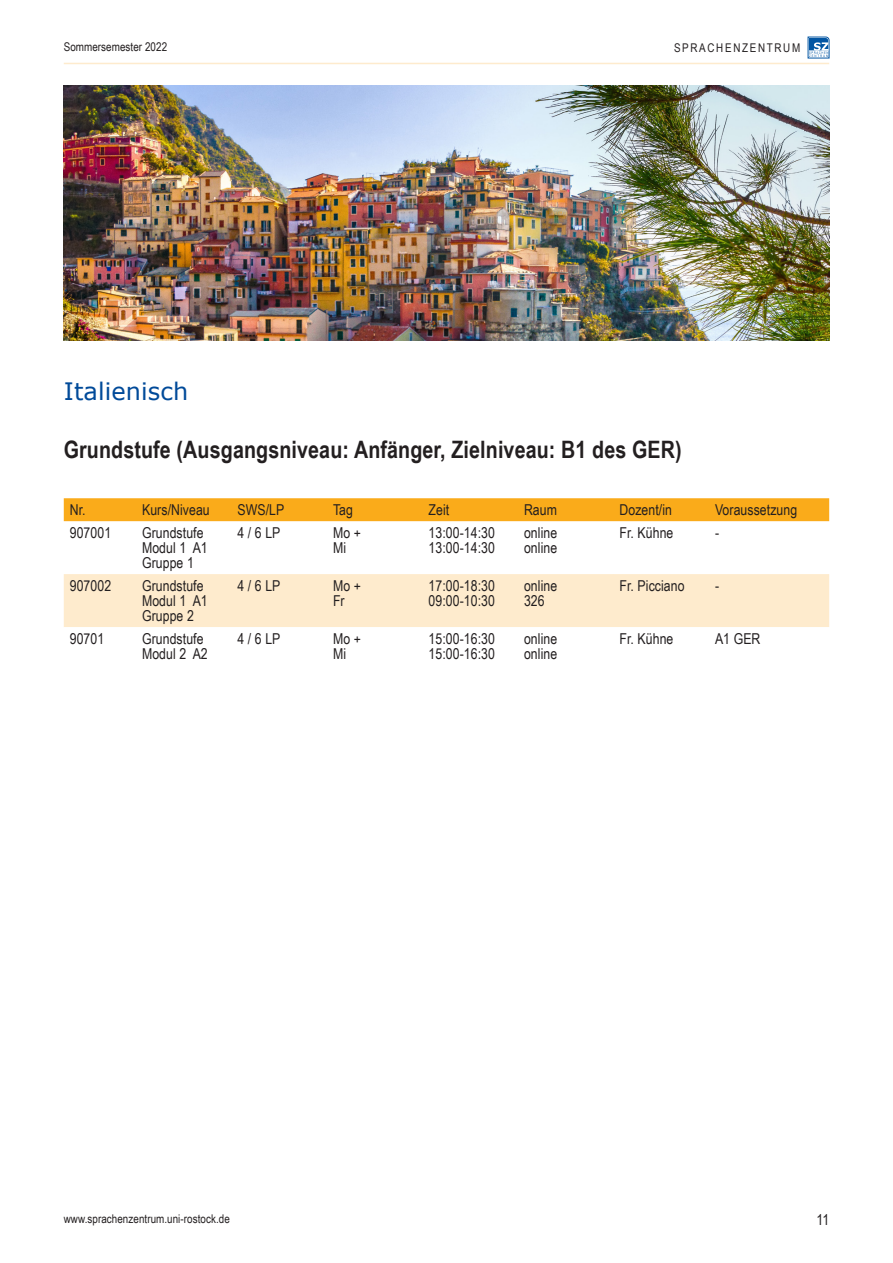
<style>
.page{position:relative;width:893px;height:1263px;background:#fff}
.page>*{position:absolute;margin:0;border:0;box-sizing:border-box;transform-origin:0 0}
.Zwischenüberschrift{font:700 24px "Arial Narrow";letter-spacing:.005em;color:#231f20}
.Überschrift{font:24px "Verdana";letter-spacing:.005em;color:#004a99}
.Tabelle{font:15px/15px "Arial Narrow";letter-spacing:.005em;color:#231f20}
.t1{font:12px "Arial Narrow";letter-spacing:.005em;color:#231f20}
.t2{font:12px "Arial Narrow";letter-spacing:.14em;color:#231f20}
</style>
<div class="page">
<hr style="left:64px;top:63px;width:765px;height:1px;background:#feebcd">
<svg style="left:808px;top:37px;width:21px;height:21px"></svg>
<div style="left:64px;top:498px;width:765px;height:23px;background:#faab1a"></div>
<div style="left:64px;top:574px;width:765px;height:53px;background:#feebcd"></div>
<img style="left:64px;top:85px;width:765px;height:255px">
<p class="t1" style="left:64px;top:38px;width:105px">Sommersemester 2022</p>
<p class="t2" style="left:674px;top:39px;width:128px">SPRACHENZENTRUM</p>
<p class="Überschrift" style="left:64px;top:375px;width:126px">Italienisch</p>
<p class="Zwischenüberschrift" style="left:64px;top:432px;width:619px">Grundstufe (Ausgangsniveau: Anfänger, Zielniveau: B1 des GER)</p>
<p class="Tabelle" style="left:70px;top:502px;width:17px">Nr.</p>
<p class="Tabelle" style="left:142px;top:502px;width:69px">Kurs/Niveau</p>
<p class="Tabelle" style="left:238px;top:502px;width:48px">SWS/LP</p>
<p class="Tabelle" style="left:333px;top:502px;width:21px">Tag</p>
<p class="Tabelle" style="left:429px;top:502px;width:22px">Zeit</p>
<p class="Tabelle" style="left:524px;top:502px;width:35px">Raum</p>
<p class="Tabelle" style="left:619px;top:502px;width:54px">Dozent/in</p>
<p class="Tabelle" style="left:715px;top:502px;width:84px">Voraussetzung</p>
<p class="Tabelle" style="left:70px;top:525px;width:43px">907001</p>
<p class="Tabelle" style="left:142px;top:525px;width:67px">Grundstufe<br>Modul 1 A1<br>Gruppe 1</p>
<p class="Tabelle" style="left:238px;top:525px;width:44px">4 / 6 LP</p>
<p class="Tabelle" style="left:333px;top:525px;width:29px">Mo +</p>
<p class="Tabelle" style="left:524px;top:525px;width:35px">online online</p>
<p class="Tabelle" style="left:619px;top:525px;width:55px">Fr. Kühne</p>
<p class="Tabelle" style="left:715px;top:525px;width:6px">-</p>
<p class="Tabelle" style="left:429px;top:525px;width:68px">13:00-14:30</p>
<p class="Tabelle" style="left:429px;top:540px;width:68px">13:00-14:30</p>
<p class="Tabelle" style="left:333px;top:540px;width:15px">Mi</p>
<p class="Tabelle" style="left:70px;top:578px;width:43px">907002</p>
<p class="Tabelle" style="left:142px;top:578px;width:67px">Grundstufe<br>Modul 1 A1<br>Gruppe 2</p>
<p class="Tabelle" style="left:238px;top:578px;width:44px">4 / 6 LP</p>
<p class="Tabelle" style="left:333px;top:578px;width:29px">Mo +</p>
<p class="Tabelle" style="left:333px;top:593px;width:13px">Fr</p>
<p class="Tabelle" style="left:429px;top:578px;width:68px">17:00-18:30</p>
<p class="Tabelle" style="left:429px;top:593px;width:68px">09:00-10:30</p>
<p class="Tabelle" style="left:524px;top:578px;width:35px">online</p>
<p class="Tabelle" style="left:524px;top:593px;width:22px">326</p>
<p class="Tabelle" style="left:619px;top:578px;width:67px">Fr. Picciano</p>
<p class="Tabelle" style="left:715px;top:578px;width:6px">-</p>
<p class="Tabelle" style="left:70px;top:631px;width:36px">90701</p>
<p class="Tabelle" style="left:142px;top:631px;width:67px">Grundstufe<br>Modul 2 A2</p>
<p class="Tabelle" style="left:238px;top:631px;width:44px">4 / 6 LP</p>
<p class="Tabelle" style="left:333px;top:631px;width:29px">Mo +</p>
<p class="Tabelle" style="left:333px;top:646px;width:15px">Mi</p>
<p class="Tabelle" style="left:429px;top:631px;width:68px">15:00-16:30<br>15:00-16:30</p>
<p class="Tabelle" style="left:524px;top:631px;width:35px">online</p>
<p class="Tabelle" style="left:524px;top:646px;width:35px">online</p>
<p class="Tabelle" style="left:619px;top:631px;width:55px">Fr. Kühne</p>
<p class="Tabelle" style="left:715px;top:631px;width:47px">A1 GER</p>
<p class="t1" style="left:64px;top:1210px;width:168px">www.sprachenzentrum.uni-rostock.de</p>
<p class="Tabelle" style="left:816px;top:1212px;width:14px">11</p>
</div>
